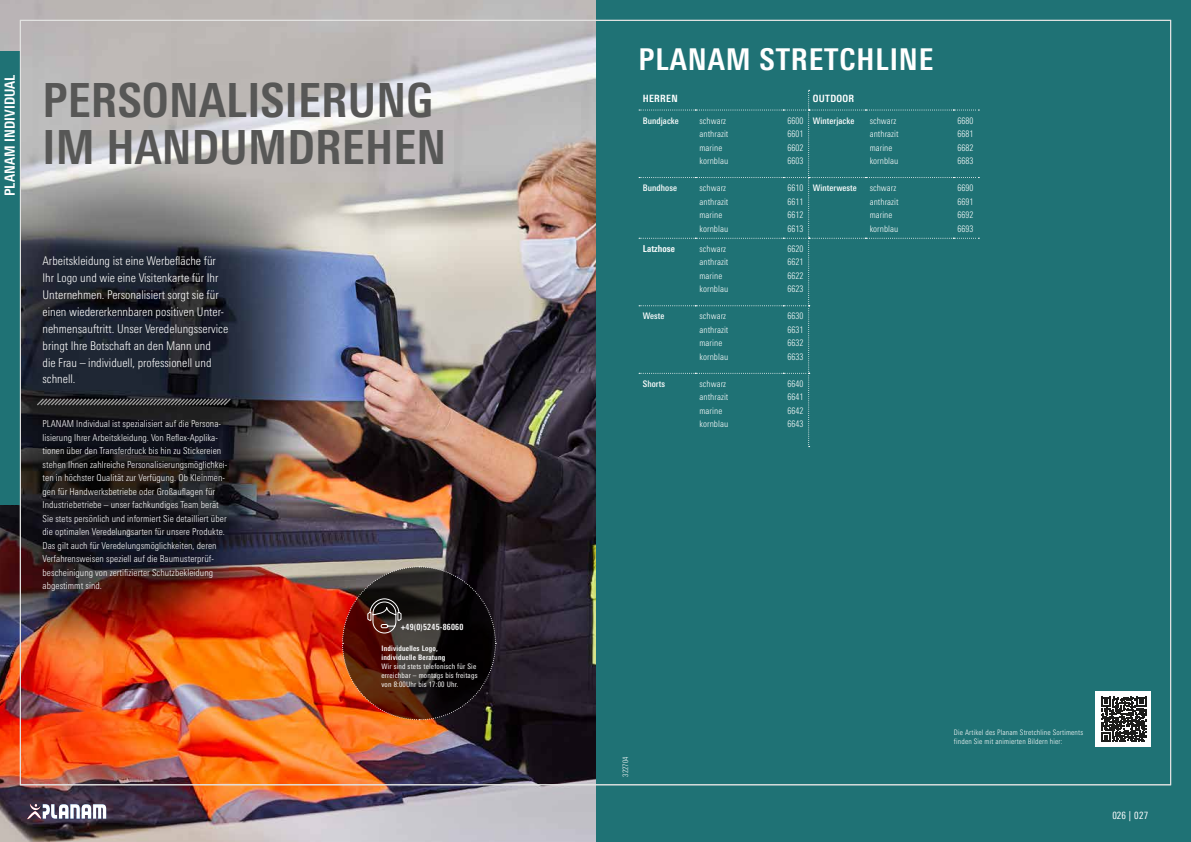
<style>
.page{position:relative;width:1191px;height:842px;background:#fff}
.page>*{position:absolute;margin:0;border:0;box-sizing:border-box;transform-origin:0 0}
.t1{font:700 condensed 47px/47.2px "Univers Next Pro";letter-spacing:.005em;color:#575756}
.t2{font:700 condensed 30px "Univers Next Pro";letter-spacing:.03em;color:#fff}
.t3{font:700 condensed 14px "Univers Next Pro";letter-spacing:.005em;color:#fff}
.t4{font:300 condensed 12px/16.9px "Univers Next Pro";color:#fff}
.t5{font:700 condensed 10px "Univers Next Pro";letter-spacing:.03em;color:#fff}
.t6{font:condensed 10px "Univers Next Pro";letter-spacing:.025em;color:#fff}
.t7{font:300 condensed 9.5px/13.5px "Univers Next Pro";letter-spacing:.005em;color:#fff}
.t8{font:700 condensed 9.5px "Univers Next Pro";letter-spacing:.005em;color:#fff}
.t9{font:300 condensed 9px/13.5px "Univers Next Pro";letter-spacing:.01em;color:#fff}
.t10{font:500 condensed 9px "Univers Next Pro";letter-spacing:.01em;color:#fff}
.t11{font:700 condensed 8.5px "Univers Next Pro";letter-spacing:.025em;color:#fff}
.t12{font:condensed 7.5px/9px "Univers Next Pro";letter-spacing:.025em;color:#fff}
.t13{font:300 condensed 7.5px/9px "Univers Next Pro";letter-spacing:.025em;color:#fff}
.t14{font:700 condensed 7.5px/9px "Univers Next Pro";letter-spacing:.025em;color:#fff}
</style>
<div class="page">
<div style="left:595px;top:0;width:596px;height:842px;background:#1f7275"></div>
<img style="left:0;top:0;width:595px;height:842px">
<svg style="left:341px;top:566px;width:155px;height:155px;background:#40241c"></svg>
<svg style="left:35px;top:397px;width:197px;height:10px;background:#3e3e3f"></svg>
<svg style="left:639px;top:90px;width:340px;height:357px"></svg>
<div style="left:1095px;top:691px;width:56px;height:56px;background:#fff"></div>
<svg style="left:1101px;top:697px;width:45px;height:45px"></svg>
<div style="left:0;top:51px;width:20px;height:454px;background:#1f7275"></div>
<svg style="left:27px;top:803px;width:79px;height:16px"></svg>
<h3 class="t3" style="left:1px;top:196px;width:123px;rotate:-90deg">PLANAM INDIVIDUAL</h3>
<h1 class="t1" style="left:43px;top:76px;width:405px">PERSONALISIERUNG<br>IM HANDUMDREHEN</h1>
<p class="t4" style="left:43px;top:253px;width:187px">Arbeitskleidung ist eine Werbefläche für Ihr Logo und wie eine Visitenkarte für Ihr Unternehmen. Personalisiert sorgt sie für einen wiedererkennbaren positiven Unter&shy;nehmensauftritt. Unser Veredelungsservice bringt Ihre Botschaft an den Mann und<br>die Frau – individuell, professionell und schnell.</p>
<p class="t7" style="left:43px;top:417px;width:186px">PLANAM Individual ist spezialisiert auf die Persona&shy;lisierung Ihrer Arbeitskleidung. Von Reflex-Applika&shy;tionen über den Transferdruck bis hin zu Stickereien stehen Ihnen zahlreiche Personalisierungsmöglichkei&shy;ten in höchster Qualität zur Verfügung. Ob Kleinmen&shy;gen für Handwerksbetriebe oder Großauflagen für Industriebetriebe – unser fachkundiges Team berät Sie stets persönlich und informiert Sie detailliert über die optimalen Veredelungsarten für unsere Produkte.<br>Das gilt auch für Veredelungsmöglichkeiten, deren Verfahrensweisen speziell auf die Baumusterprüf&shy;bescheinigung von zertifizierter Schutzbekleidung abgestimmt sind.</p>
<p class="t11" style="left:401px;top:622px;width:64px">+49(0)5245-86060</p>
<p class="t14" style="left:381px;top:643px;width:65px">Individuelles Logo, individuelle Beratung</p>
<p class="t12" style="left:381px;top:661px;width:97px">Wir sind stets telefonisch für Sie erreichbar – montags bis freitags von 8:00Uhr bis 17:00 Uhr.</p>
<h2 class="t2" style="left:638px;top:41px;width:296px">PLANAM STRETCHLINE</h2>
<p class="t5" style="left:643px;top:92px;width:36px">HERREN</p>
<p class="t5" style="left:813px;top:92px;width:43px">OUTDOOR</p>
<p class="t10" style="left:643px;top:115px;width:37px">Bundjacke</p>
<p class="t9" style="left:699px;top:114px;width:30px">schwarz anthrazit marine kornblau</p>
<p class="t9" style="left:787px;top:114px;width:17px;text-align:justify">6600<br>6601<br>6602<br>6603</p>
<p class="t10" style="left:813px;top:115px;width:43px">Winterjacke</p>
<p class="t9" style="left:869px;top:114px;width:30px">schwarz anthrazit marine kornblau</p>
<p class="t9" style="left:957px;top:114px;width:17px;text-align:justify">6680<br>6681<br>6682<br>6683</p>
<p class="t10" style="left:643px;top:183px;width:36px">Bundhose</p>
<p class="t9" style="left:699px;top:181px;width:30px">schwarz anthrazit marine kornblau</p>
<p class="t9" style="left:787px;top:181px;width:17px;text-align:justify">6610<br>6611<br>6612<br>6613</p>
<p class="t10" style="left:813px;top:183px;width:45px">Winterweste</p>
<p class="t9" style="left:869px;top:181px;width:30px">schwarz anthrazit marine kornblau</p>
<p class="t9" style="left:957px;top:181px;width:17px;text-align:justify">6690<br>6691<br>6692<br>6693</p>
<p class="t8" style="left:643px;top:243px;width:34px">Latzhose</p>
<p class="t9" style="left:699px;top:242px;width:30px">schwarz anthrazit marine kornblau</p>
<p class="t9" style="left:787px;top:242px;width:17px;text-align:justify">6620<br>6621<br>6622<br>6623</p>
<p class="t10" style="left:643px;top:311px;width:23px">Weste</p>
<p class="t9" style="left:699px;top:309px;width:30px">schwarz anthrazit marine kornblau</p>
<p class="t9" style="left:787px;top:309px;width:17px;text-align:justify">6630<br>6631<br>6632<br>6633</p>
<p class="t10" style="left:643px;top:378px;width:24px">Shorts</p>
<p class="t9" style="left:699px;top:377px;width:30px">schwarz anthrazit marine kornblau</p>
<p class="t9" style="left:787px;top:377px;width:17px;text-align:justify">6640<br>6641<br>6642<br>6643</p>
<p class="t13" style="left:621px;top:777px;width:22px;rotate:-90deg">322704</p>
<p class="t13" style="left:954px;top:727px;width:131px">Die Artikel des Planam Stretchline Sortiments finden Sie mit animierten Bildern hier:</p>
<p class="t6" style="left:1112px;top:809px;width:38px">026 | 027</p>
</div>
